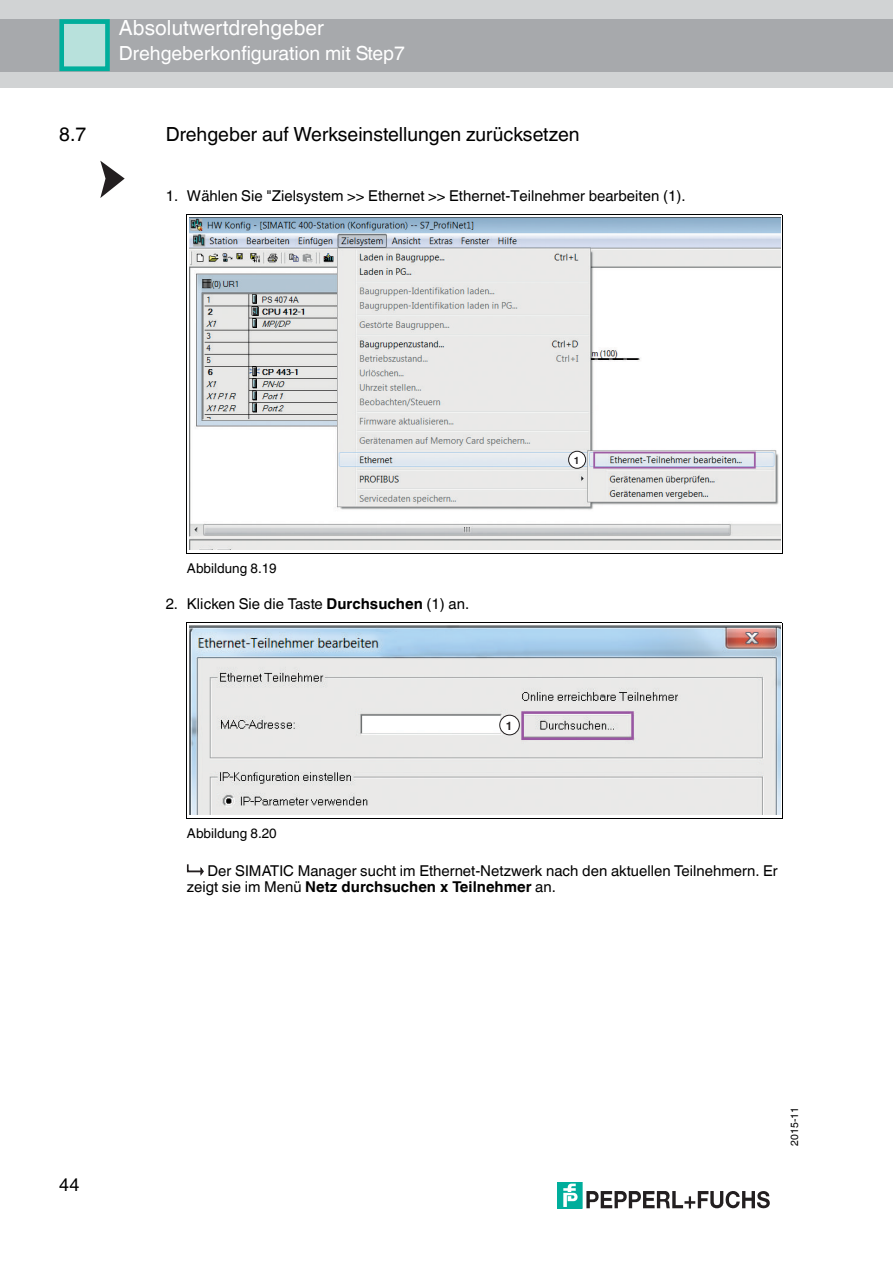
<style>
.page{position:relative;width:893px;height:1263px;background:#fff}
.page>*{position:absolute;margin:0;border:0;box-sizing:border-box;transform-origin:0 0}
.t1{font:20.85px "Helvetica World";letter-spacing:.005em;color:#fff}
.t2{font:19.5px "Helvetica World";color:#000}
.t3{font:19.5px "Helvetica World";letter-spacing:.005em;color:#fff}
.t4{font:18px "Helvetica World";color:#000}
.t5{font:15px/16.5px "Helvetica World";color:#000}
.t6{font:13.5px "Helvetica World";letter-spacing:.005em;color:#000}
.t7{font:700 11.55px "Helvetica World";color:#231f20}
.t8{font:10.5px "Helvetica World";letter-spacing:.005em;color:#000}
.t9{font:700 10.05px "Helvetica World";color:#231f20}
.s1{font-weight:700}
</style>
<div class="page">
<div style="left:0;top:0;width:892px;height:87px;background:#d1d3d4"></div>
<div style="left:0;top:19px;width:892px;height:52px;background:#a7a9ac"></div>
<div style="left:60px;top:21px;width:47px;height:49px;background:#b8e1dc"></div>
<div style="left:59px;top:19px;width:51px;height:52px;border:5px solid #00ae9c"></div>
<div style="left:557px;top:1182px;width:25px;height:26px;background:#00ae9c"></div>
<svg style="left:563px;top:1184px;width:15px;height:23px"></svg>
<svg style="left:586px;top:1191px;width:183px;height:18px"></svg>
<svg style="left:100px;top:161px;width:25px;height:37px"></svg>
<hr style="left:186px;top:215px;width:1px;height:339px;background:#000">
<hr style="left:782px;top:215px;width:1px;height:339px;background:#000">
<hr style="left:186px;top:215px;width:596px;height:1px;background:#000">
<hr style="left:186px;top:554px;width:596px;height:1px;background:#000">
<hr style="left:186px;top:623px;width:1px;height:195px;background:#000">
<hr style="left:782px;top:623px;width:1px;height:195px;background:#000">
<hr style="left:186px;top:623px;width:596px;height:1px;background:#000">
<hr style="left:186px;top:818px;width:596px;height:1px;background:#000">
<img style="left:189px;top:218px;width:591px;height:332px">
<div style="left:568px;top:451px;width:17px;height:17px;background:#fff;border-radius:50%"></div>
<div style="left:568px;top:451px;width:18px;height:18px;border:1px solid #231f20;border-radius:50%"></div>
<img style="left:189px;top:626px;width:591px;height:189px">
<div style="left:499px;top:715px;width:20px;height:20px;background:#fff;border-radius:50%"></div>
<div style="left:499px;top:715px;width:20px;height:20px;border:1px solid #231f20;border-radius:50%"></div>
<svg style="left:187px;top:864px;width:17px;height:12px"></svg>
<h1 class="t1" style="left:119px;top:11px;width:207px">Absolutwertdrehgeber</h1>
<h2 class="t3" style="left:119px;top:37px;width:288px">Drehgeberkonfiguration mit Step7</h2>
<h2 class="t2" style="left:59px;top:118px;width:29px">8.7</h2>
<h2 class="t2" style="left:166px;top:118px;width:415px">Drehgeber auf Werkseinstellungen zurücksetzen</h2>
<p class="t5" style="left:166px;top:186px;width:521px">1. Wählen Sie "Zielsystem &gt;&gt; Ethernet &gt;&gt; Ethernet-Teilnehmer bearbeiten (1).</p>
<p class="t4" style="left:59px;top:1170px;width:22px">44</p>
<p class="t6" style="left:187px;top:557px;width:91px">Abbildung 8.19</p>
<p class="t5" style="left:166px;top:594px;width:305px">2. Klicken Sie die Taste <span class="s1">Durchsuchen</span> (1) an.</p>
<p class="t7" style="left:505px;top:719px;width:8px">1</p>
<p class="t9" style="left:574px;top:455px;width:7px">1</p>
<p class="t6" style="left:187px;top:822px;width:91px">Abbildung 8.20</p>
<p class="t5" style="left:187px;top:861px;width:592px;text-indent:21px">Der SIMATIC Manager sucht im Ethernet-Netzwerk nach den aktuellen Teilnehmern. Er zeigt sie im Menü <span class="s1">Netz durchsuchen x Teilnehmer</span> an.</p>
<p class="t8" style="left:785px;top:1146px;width:40px;rotate:-90deg">2015-11</p>
</div>
